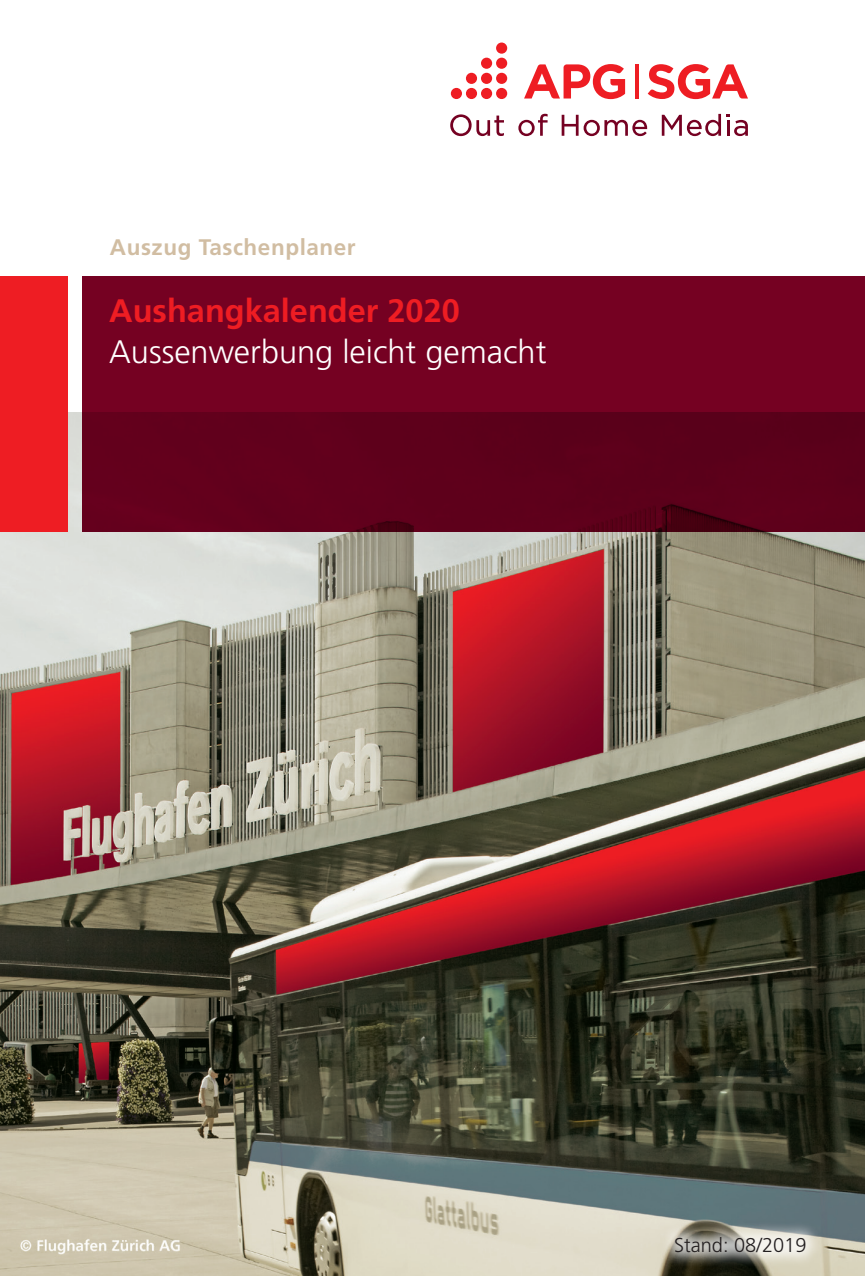
<style>
.page{position:relative;width:865px;height:1276px;background:#fff}
.page>*{position:absolute;margin:0;border:0;box-sizing:border-box;transform-origin:0 0}
.Titel_weiss_UG1{font:300 32.5px "Frutiger LT Std";color:#fff}
.Titel_rot{font:700 32.5px "Frutiger LT Std";color:#ee1d23}
.Titel_beige{font:700 22.5px "Frutiger LT Std";letter-spacing:.025em;color:#d1bda2}
.t1{font:300 20px "Frutiger LT Std";color:#231f20}
</style>
<div class="page">
<img style="left:0;top:413px;width:865px;height:863px">
<div style="left:0;top:276px;width:67px;height:255px;background:#ee1d23"></div>
<svg style="left:450px;top:114px;width:54px;height:22px"></svg>
<svg style="left:518px;top:114px;width:29px;height:22px"></svg>
<svg style="left:561px;top:115px;width:86px;height:21px"></svg>
<svg style="left:661px;top:114px;width:87px;height:22px"></svg>
<hr style="left:635px;top:64px;width:3px;height:35px;background:#ee1d23">
<svg style="left:524px;top:64px;width:101px;height:35px"></svg>
<svg style="left:647px;top:64px;width:101px;height:35px"></svg>
<div style="left:451px;top:88px;width:11px;height:11px;background:#ee1d23;border-radius:50%"></div>
<div style="left:466px;top:88px;width:11px;height:11px;background:#ee1d23;border-radius:50%"></div>
<div style="left:466px;top:73px;width:11px;height:11px;background:#ee1d23;border-radius:50%"></div>
<div style="left:481px;top:88px;width:11px;height:11px;background:#ee1d23;border-radius:50%"></div>
<div style="left:481px;top:73px;width:11px;height:11px;background:#ee1d23;border-radius:50%"></div>
<div style="left:481px;top:58px;width:11px;height:11px;background:#ee1d23;border-radius:50%"></div>
<div style="left:496px;top:88px;width:11px;height:11px;background:#ee1d23;border-radius:50%"></div>
<div style="left:496px;top:73px;width:11px;height:11px;background:#ee1d23;border-radius:50%"></div>
<div style="left:496px;top:58px;width:11px;height:11px;background:#ee1d23;border-radius:50%"></div>
<div style="left:496px;top:43px;width:11px;height:11px;background:#ee1d23;border-radius:50%"></div>
<svg style="left:82px;top:276px;width:783px;height:255px;background:#6a001e"></svg>
<div style="left:659px;top:1221px;width:163px;height:47px;background:#fff;opacity:.75"></div>
<p class="Titel_beige" style="left:110px;top:234px;width:247px">Auszug Taschenplaner</p>
<p class="Titel_rot" style="left:109px;top:292px;width:352px">Aushangkalender 2020</p>
<p class="Titel_weiss_UG1" style="left:109px;top:334px;width:439px">Aussenwerbung leicht gemacht</p>
<p class="t1" style="left:674px;top:1234px;width:134px">Stand: 08/2019</p>
</div>
